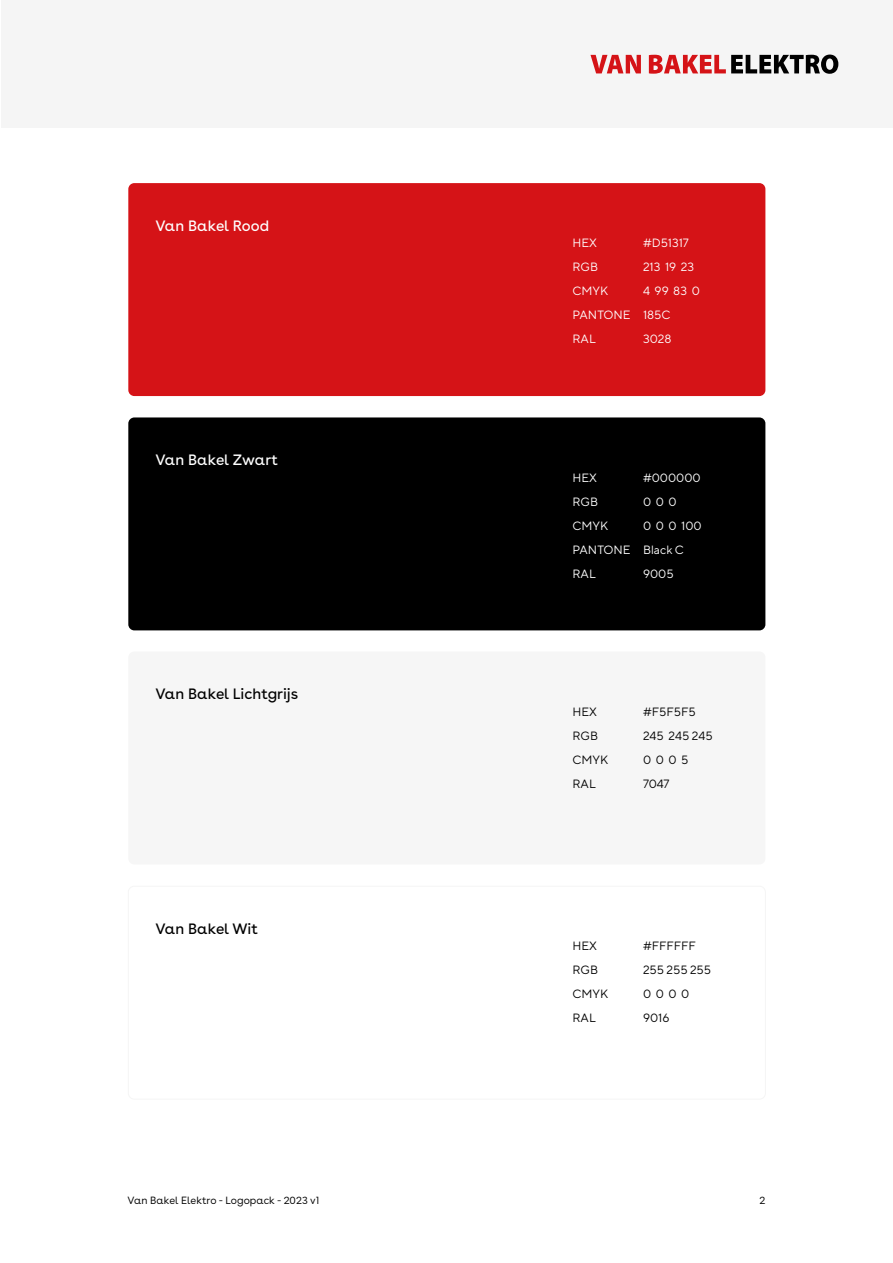
<style>
.page{position:relative;width:893px;height:1263px;background:#fff}
.page>*{position:absolute;margin:0;border:0;box-sizing:border-box;transform-origin:0 0}
.t1{font:15px "Buenos Aires Web";color:#000}
.t2{font:15px "Buenos Aires Web";color:#fff}
.t3{font:12px/24px "TT Norms";color:#fff}
.t4{font:12px/24px "TT Norms";color:#000}
.t5{font:10.5px "Buenos Aires Web";color:#000}
</style>
<div class="page">
<div style="left:2px;top:0;width:891px;height:128px;background:#f5f5f5"></div>
<svg style="left:590px;top:55px;width:51px;height:18px"></svg>
<svg style="left:649px;top:55px;width:189px;height:19px"></svg>
<div style="left:128px;top:183px;width:637px;height:213px;background:#d51317;border-radius:6px"></div>
<div style="left:128px;top:417px;width:637px;height:213px;background:#000;border-radius:6px"></div>
<div style="left:128px;top:651px;width:637px;height:213px;background:#f6f6f6;border-radius:6px"></div>
<div style="left:128px;top:886px;width:638px;height:213px;border:1px solid #f5f5f5;border-radius:6px"></div>
<p class="t2" style="left:155px;top:215px;width:115px">Van Bakel Rood</p>
<p class="t2" style="left:155px;top:449px;width:124px">Van Bakel Zwart</p>
<p class="t1" style="left:155px;top:683px;width:144px">Van Bakel Lichtgrijs</p>
<p class="t1" style="left:155px;top:918px;width:104px">Van Bakel Wit</p>
<p class="t3" style="left:572px;top:231px;width:60px">HEX<br>RGB<br>CMYK<br>PANTONE<br>RAL</p>
<p class="t3" style="left:643px;top:231px;width:58px">#D51317<br>213 19 23<br>4 99 83 0<br>185C<br>3028</p>
<p class="t3" style="left:572px;top:465px;width:60px">HEX<br>RGB<br>CMYK<br>PANTONE<br>RAL</p>
<p class="t3" style="left:643px;top:465px;width:60px">#000000<br>0 0 0<br>0 0 0 100<br>Black C<br>9005</p>
<p class="t4" style="left:572px;top:699px;width:37px">HEX<br>RGB<br>CMYK<br>RAL</p>
<p class="t4" style="left:643px;top:699px;width:71px">#F5F5F5<br>245 245 245<br>0 0 0 5<br>7047</p>
<p class="t4" style="left:572px;top:934px;width:37px">HEX<br>RGB<br>CMYK<br>RAL</p>
<p class="t4" style="left:643px;top:934px;width:70px">#FFFFFF<br>255 255 255<br>0 0 0 0<br>9016</p>
<p class="t5" style="left:128px;top:1193px;width:193px">Van Bakel Elektro - Logopack - 2023 v1</p>
<p class="t5" style="left:759px;top:1193px;width:7px">2</p>
</div>
